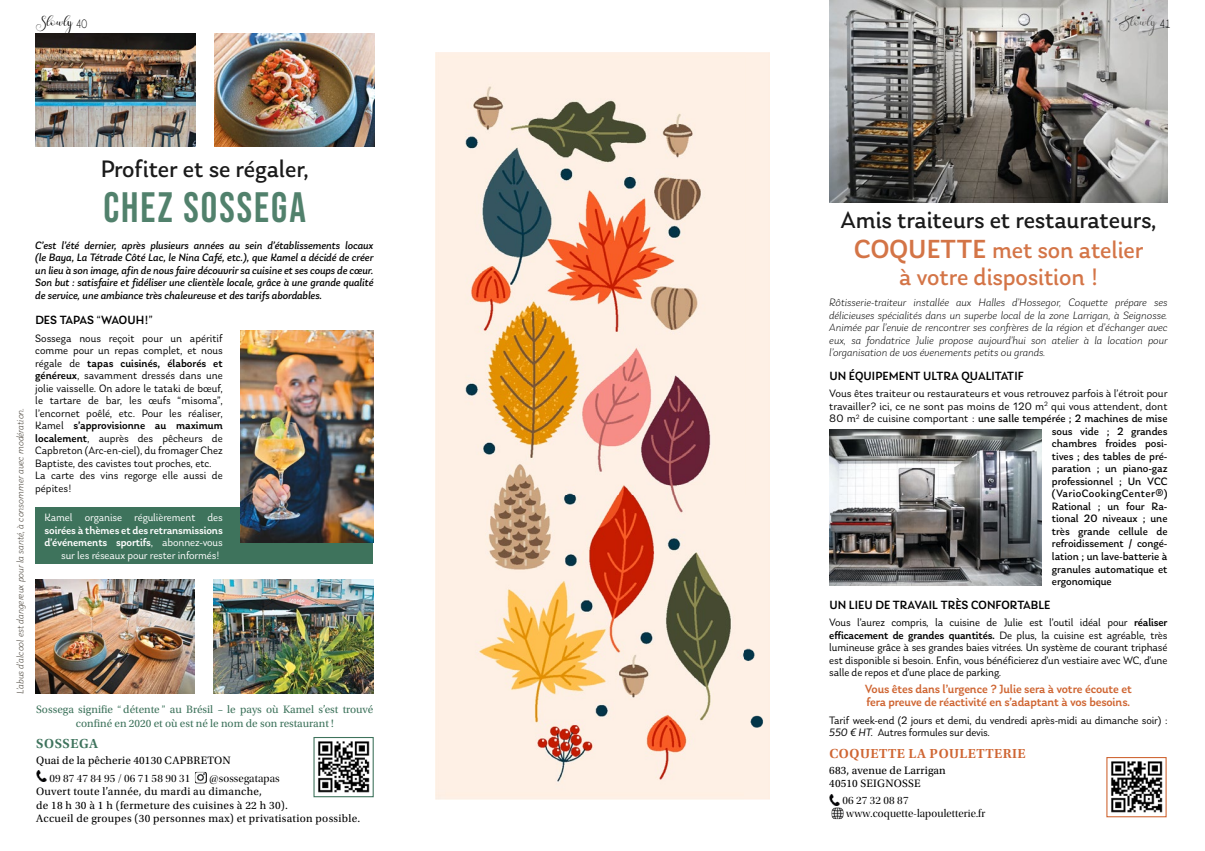
<style>
.page{position:relative;width:1205px;height:851px;background:#fff}
.page>*{position:absolute;margin:0;border:0;box-sizing:border-box;transform-origin:0 0}
.t1{font:42.5px "Bebas Neue";letter-spacing:.05em;color:#3e735c}
.t2{font:25px/30px "Laca";letter-spacing:-.005em;color:#000;text-align:center}
.t3{font:25px "Laca";letter-spacing:-.005em;color:#cf6532}
.t4{font:600 13.75px "Utopia Std";letter-spacing:.035em;color:#cf6532}
.t5{font:600 13.75px "Utopia Std";letter-spacing:.04em;color:#3e735c}
.t6{font:12.75px "claudia";color:#000;scale:1.25 1}
.t7{font:12.75px "claudia";color:#575756;scale:1.25 1}
.t8{font:500 12.5px/13.8px "Laca";letter-spacing:-.01em;color:#cf6532}
.t9{font:500 12.5px "Laca";letter-spacing:.005em;color:#000;scale:.96 1}
.t10{font:11.25px/12.5px "Laca";color:#000}
.t11{font:italic 11.25px/12.5px "Laca";letter-spacing:-.005em;color:#000;text-align:justify;scale:.96 1}
.t12{font:italic 300 11.25px/12.5px "Laca";color:#000;text-align:justify}
.t13{font:11.25px "Laca";letter-spacing:-.005em;color:#000}
.t14{font:11.25px/13.5px "Utopia Std";letter-spacing:.025em;color:#000}
.t15{font:11.25px/13.5px "Utopia Std";color:#3e735c;text-align:center}
.t16{font:500 11.25px/12.5px "Laca";letter-spacing:-.01em;color:#fff;text-align:right}
.t17{font:11.25px/13.5px "Utopia Std Disp";letter-spacing:.01em;color:#000}
.t18{font:11.25px "Laca";letter-spacing:-.01em;color:#fff}
.t19{font:11.25px "Laca";letter-spacing:.035em;color:#000}
.t20{font:italic 300 10px "Laca";color:#3f392f}
.s1{font-size:17.38px}
.s2{font-size:18.12px}
.s3{font-weight:400}
.s4{font-weight:500}
.s5{font-family:"Laca"}
.s6{font-weight:500;font-size:27.5px;color:#cf6532}
.s7{color:#cf6532}
.s8{font-style:inherit}
.s9{font-style:italic}
</style>
<div class="page">
<img style="left:829px;top:0;width:338px;height:202px">
<svg style="left:829px;top:794px;width:14px;height:25px"></svg>
<img style="left:1108px;top:758px;width:56px;height:55px">
<div style="left:1106px;top:756px;width:60px;height:61px;border:1px solid #cf6532"></div>
<img style="left:829px;top:429px;width:212px;height:156px">
<div style="left:35px;top:508px;width:338px;height:56px;background:#3e735c"></div>
<img style="left:36px;top:33px;width:159px;height:113px">
<svg style="left:36px;top:770px;width:11px;height:11px"></svg>
<svg style="left:195px;top:771px;width:12px;height:12px"></svg>
<img style="left:315px;top:738px;width:57px;height:55px">
<div style="left:313px;top:736px;width:61px;height:61px;border:1px solid #3e735c"></div>
<img style="left:240px;top:330px;width:133px;height:212px">
<img style="left:215px;top:33px;width:159px;height:113px">
<img style="left:214px;top:579px;width:159px;height:114px">
<img style="left:35px;top:579px;width:160px;height:114px">
<img style="left:435px;top:53px;width:334px;height:746px">
<p class="t6" style="left:35px;top:14px;width:43px"><span class="s1">S</span>lowl<span class="s2">y</span> <sub>40</sub></p>
<p class="t20" style="left:15px;top:694px;width:288px;rotate:-90deg">L’abus d’alcool est dangereux pour la santé, à consommer avec modération.</p>
<h2 class="t2" style="left:100px;top:154px;width:210px">Profiter et se régaler,</h2>
<h1 class="t1" style="left:103px;top:183px;width:204px">CHEZ SOSSEGA</h1>
<p class="t11" style="left:35px;top:239px;width:354px">C’est l’été dernier, après plusieurs années au sein d’établissements locaux (le Baya, La Tétrade Côté Lac, le Nina Café, etc.), que Kamel a décidé de créer un lieu à son image, afin de nous faire découvrir sa cuisine et ses coups de cœur.<br>Son but : satisfaire et fidéliser une clientèle locale, grâce à une grande qualité de service, une ambiance très chaleureuse et des tarifs abordables.</p>
<p class="t9" style="left:35px;top:312px;width:124px">DES TAPAS <span class="s3">“</span> WAOUH ! <span class="s3">”</span></p>
<p class="t10" style="left:35px;top:331px;width:189px">Sossega nous reçoit pour un apéritif comme pour un repas complet, et nous régale de <span class="s4">tapas cuisinés, élaborés et généreux</span>, savamment dressés dans une jolie vaisselle. On adore le tataki de bœuf, le tartare de bar, les œufs “ misoma”, l’encornet poêlé, etc. Pour les réaliser, Kamel <span class="s4">s’approvisionne au maximum localement</span>, auprès des pêcheurs de Capbreton (Arc-en-ciel), du fromager Chez Baptiste, des cavistes tout proches, etc.<br>La carte des vins regorge elle aussi de pépites !</p>
<p class="t18" style="left:45px;top:511px;width:180px">Kamel organise régulièrement des</p>
<p class="t16" style="left:45px;top:523px;width:180px">soirées à thèmes et des retransmissions d’événements sportifs<span class="s3">, abonnez-vous sur les réseaux pour rester informés !</span></p>
<p class="t15" style="left:36px;top:702px;width:339px">Sossega signifie <span class="s5">“</span> détente <span class="s5">”</span> au Brésil – le pays où Kamel s’est trouvé confiné en 2020 et où est né le nom de son restaurant !</p>
<p class="t5" style="left:36px;top:735px;width:63px">SOSSEGA</p>
<p class="t14" style="left:36px;top:754px;width:196px">Quai de la pêcherie 40130 CAPBRETON</p>
<p class="t17" style="left:49px;top:771px;width:143px">09 87 47 84 95 / 06 71 58 90 31</p>
<p class="t17" style="left:210px;top:771px;width:72px">@sossegatapas</p>
<p class="t14" style="left:36px;top:784px;width:325px">Ouvert toute l’année, du mardi au dimanche,<br>de 18 h 30 à 1 h (fermeture des cuisines à 22 h 30).<br>Accueil de groupes (30 personnes max) et privatisation possible.</p>
<p class="t7" style="left:1119px;top:14px;width:43px"><span class="s1">S</span>lowl<span class="s2">y</span> <sub>41</sub></p>
<h2 class="t2" style="left:840px;top:204px;width:318px">Amis traiteurs et restaurateurs,<br><span class="s6">COQUETTE</span> <span class="s7">met son atelier</span></h2>
<h2 class="t3" style="left:899px;top:263px;width:200px">à votre disposition !</h2>
<p class="t12" style="left:829px;top:296px;width:340px">Rôtisserie-traiteur installée aux Halles d’Hossegor, Coquette prépare ses délicieuses spécialités dans un superbe local de la zone Larrigan, à Seignosse.<br>Animée par l’envie de rencontrer ses confrères de la région et d’échanger avec eux, sa fondatrice Julie propose aujourd’hui son atelier à la location pour l’organisation de vos évenements petits ou grands.</p>
<p class="t9" style="left:829px;top:368px;width:204px">UN ÉQUIPEMENT ULTRA QUALITATIF</p>
<p class="t10" style="left:829px;top:387px;width:340px">Vous êtes traiteur ou restaurateurs et vous retrouvez parfois à l’étroit pour</p>
<p class="t10" style="left:829px;top:400px;width:340px">travailler ? ici, ce ne sont pas moins de 120 m<sup>2</sup> qui vous attendent, dont</p>
<p class="t13" style="left:829px;top:412px;width:340px"><span class="s8">80 m</span><sup>2</sup> <span class="s8">de cuisine comportant :</span> une salle tempérée ; 2 machines de mise</p>
<p class="t13" style="left:1052px;top:425px;width:117px">sous vide ; 2 grandes</p>
<p class="t13" style="left:1052px;top:437px;width:117px">chambres froides posi-</p>
<p class="t13" style="left:1052px;top:450px;width:117px">tives ; des tables de pré-</p>
<p class="t13" style="left:1052px;top:462px;width:117px">paration ; un piano-gaz</p>
<p class="t13" style="left:1052px;top:475px;width:117px">professionnel ; Un VCC</p>
<p class="t19" style="left:1052px;top:487px;width:117px">(VarioCookingCenter®)</p>
<p class="t13" style="left:1052px;top:500px;width:117px">Rational ; un four Ra-</p>
<p class="t13" style="left:1052px;top:512px;width:117px">tional 20 niveaux ; une</p>
<p class="t13" style="left:1052px;top:525px;width:117px">très grande cellule de</p>
<p class="t13" style="left:1052px;top:537px;width:117px">refroidissement / congé-</p>
<p class="t13" style="left:1052px;top:550px;width:117px">lation ; un lave-batterie à</p>
<p class="t13" style="left:1052px;top:562px;width:117px">granules automatique et</p>
<p class="t13" style="left:1052px;top:575px;width:61px">ergonomique</p>
<p class="t9" style="left:829px;top:597px;width:232px">UN LIEU DE TRAVAIL TRÈS CONFORTABLE</p>
<p class="t10" style="left:829px;top:616px;width:340px;text-align:justify">Vous l’aurez compris, la cuisine de Julie est l’outil idéal pour <span class="s4">réaliser efficacement de grandes quantités.</span> De plus, la cuisine est agréable, très lumineuse grâce à ses grandes baies vitrées. Un système de courant triphasé est disponible si besoin. Enfin, vous bénéficierez d’un vestiaire avec WC, d’une salle de repos et d’une place de parking.</p>
<p class="t8" style="left:865px;top:681px;width:268px">Vous êtes dans l’urgence ? Julie sera à votre écoute et fera preuve de réactivité en s’adaptant à vos besoins.</p>
<p class="t10" style="left:829px;top:714px;width:340px">Tarif week-end (2 jours et demi, du vendredi après-midi au dimanche soir) :<br><span class="s9">550 € HT.</span> Autres formules sur devis.</p>
<p class="t4" style="left:829px;top:745px;width:198px">COQUETTE LA POULETTERIE</p>
<p class="t14" style="left:829px;top:764px;width:118px;line-height:12.5px">683, avenue de Larrigan<br>40510 SEIGNOSSE</p>
<p class="t17" style="left:846px;top:793px;width:140px;text-indent:-4px">06 27 32 08 87 www.coquette-lapouletterie.fr</p>
</div>
